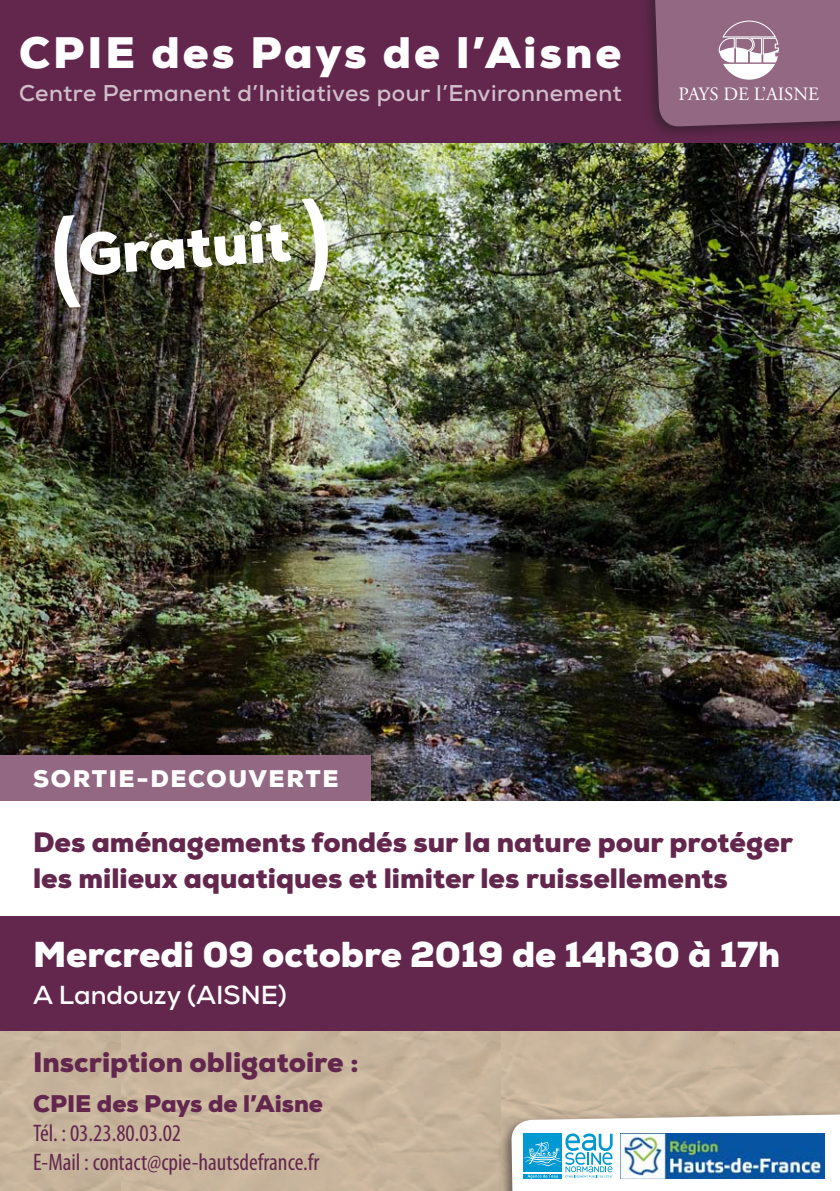
<style>
.page{position:relative;width:840px;height:1191px;background:#fff}
.page>*{position:absolute;margin:0;border:0;box-sizing:border-box;transform-origin:0 0}
.t1{font:900 58.6px "Nexa";color:#fff}
.t2{font:900 44px "Nexa";letter-spacing:.07em;color:#fff}
.t3{font:900 36px "Nexa";color:#fff}
.t4{font:900 28px/36px "Nexa";color:#63274e}
.t5{font:700 26px "Nexa";color:#fff}
.t6{font:condensed 24px/28.8px "Myriad Pro";color:#63274e}
.t7{font:900 24px "Nexa";color:#63274e}
.t8{font:900 24px "Nexa";letter-spacing:.07em;color:#fff}
.t9{font:700 22.8px "Nexa";letter-spacing:.02em;color:#d0beca}
.t10{font:18.8px "Adobe Garamond Pro";color:#fff}
</style>
<div class="page">
<img style="left:500px;top:1030px;width:339px;height:69px">
<img style="left:120px;top:1030px;width:380px;height:161px">
<img style="left:0;top:1030px;width:120px;height:161px">
<img style="left:0;top:143px;width:839px;height:658px">
<div style="left:495px;top:1099px;width:344px;height:92px;background:#231f20;opacity:.6"></div>
<div style="left:0;top:916px;width:839px;height:114px;background:#63274e"></div>
<div style="left:0;top:0;width:839px;height:143px;background:#63274e"></div>
<div style="left:0;top:755px;width:370px;height:49px;background:#926883"></div>
<svg style="left:53px;top:215px;width:28px;height:92px"></svg>
<img style="left:301px;top:198px;width:28px;height:93px">
<div style="left:0;top:801px;width:839px;height:115px;background:#fff"></div>
<svg style="left:511px;top:1106px;width:328px;height:85px"></svg>
<img style="left:619px;top:1133px;width:204px;height:45px">
<div style="left:638px;top:0;width:201px;height:141px;background:#231f20;opacity:.6"></div>
<svg style="left:653px;top:0;width:186px;height:127px;background:#956d87"></svg>
<h2 class="t2" style="left:19px;top:25px;width:603px">CPIE des Pays de l’Aisne</h2>
<p class="t9" style="left:19px;top:79px;width:604px">Centre Permanent d’Initiatives pour l’Environnement</p>
<p class="t10" style="left:678px;top:82px;width:142px">PAYS DE L’AISNE</p>
<h1 class="t1" style="left:75px;top:217px;width:215px;rotate:-4deg">Gratuit</h1>
<p class="t8" style="left:33px;top:763px;width:307px">SORTIE-DECOUVERTE</p>
<p class="t4" style="left:33px;top:825px;width:761px">Des aménagements fondés sur la nature pour protéger les milieux aquatiques et limiter les ruissellements</p>
<p class="t3" style="left:33px;top:931px;width:748px">Mercredi 09 octobre 2019 de 14h30 à 17h</p>
<p class="t5" style="left:33px;top:977px;width:255px">A Landouzy (AISNE)</p>
<p class="t4" style="left:33px;top:1044px;width:327px">Inscription obligatoire :</p>
<p class="t7" style="left:33px;top:1088px;width:291px">CPIE des Pays de l’Aisne</p>
<p class="t6" style="left:33px;top:1118px;width:287px">Tél. : 03.23.80.03.02<br>E-Mail : contact@cpie-hautsdefrance.fr</p>
</div>
